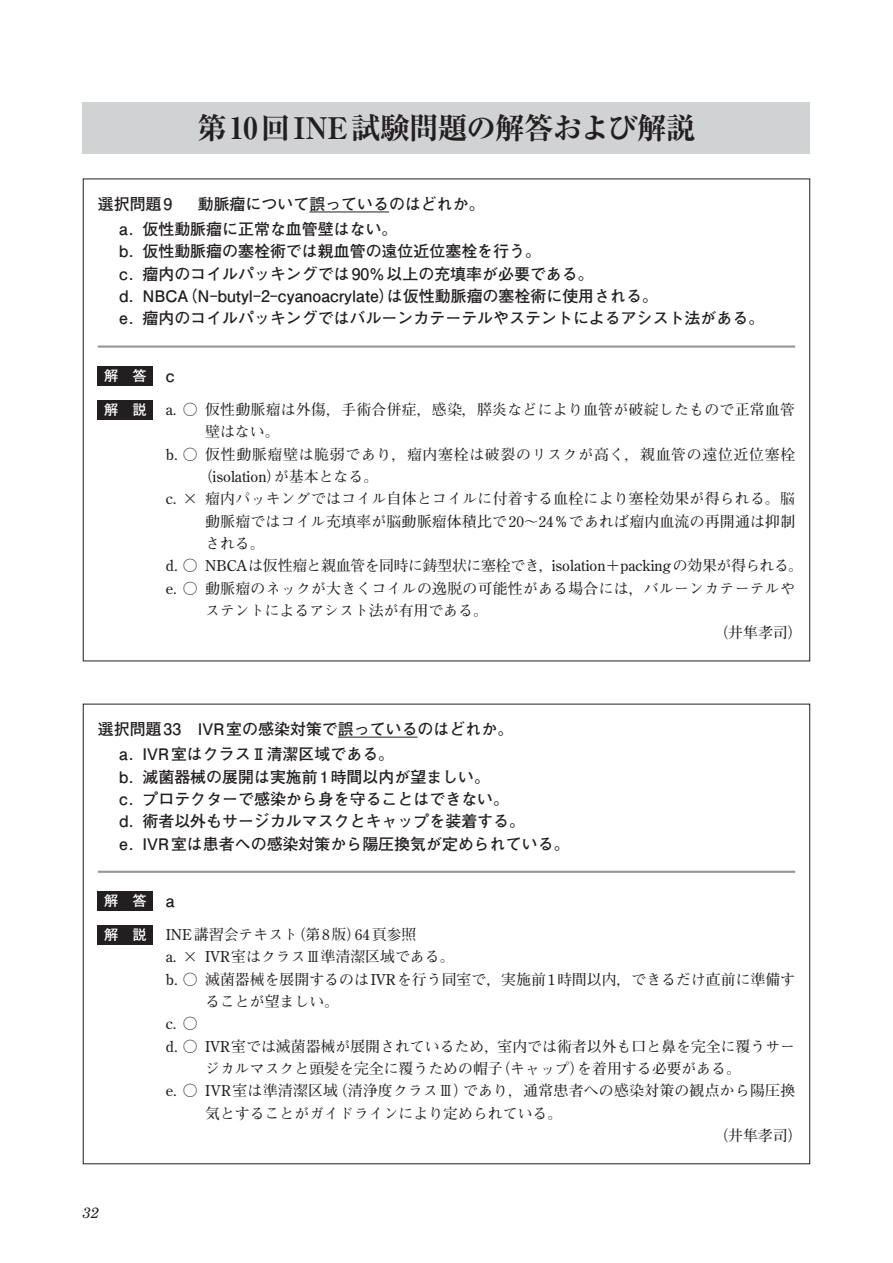
<style>
.page{position:relative;width:893px;height:1263px;background:#fff}
.page>*{position:absolute;margin:0;border:0;box-sizing:border-box;transform-origin:0 0}
.t1{font:700 expanded 29.7px "Ryumin Pro";letter-spacing:-.025em;color:#231f20}
.t2{font:700 15.9px/22.4px "Futo Go B101 Pro";color:#231f20}
.t3{font:700 14.85px "Futo Min A101 Pro";color:#231f20}
.t4{font:700 14.85px "Futo Min A101 Pro";letter-spacing:-.025em;color:#231f20}
.t5{font:700 14.85px "Futo Min A101 Pro";letter-spacing:.02em;color:#231f20}
.t6{font:700 14.85px "Futo Min A101 Pro";letter-spacing:.045em;color:#231f20}
.t7{font:14.85px "Century Old Style Std";color:#231f20}
.t8{font:italic 14.85px "New Century Schlbk LT Std";color:#231f20}
.t9{font:700 14.25px "Futo Go B101 Pro";color:#fff}
.s1{font-family:"Century Old Style Std";font-weight:400}
.s2{font-family:"Futo Min A101 Pro";font-weight:700}
</style>
<div class="page">
<div style="left:83px;top:102px;width:727px;height:51px;background:#d1d2d4"></div>
<hr style="left:309px;top:212px;width:80px;height:1px;background:#231f20">
<div style="left:98px;top:366px;width:55px;height:20px;background:#231f20"></div>
<div style="left:98px;top:400px;width:55px;height:20px;background:#231f20"></div>
<hr style="left:98px;top:345px;width:697px;height:3px;background:#939598">
<hr style="left:338px;top:737px;width:80px;height:1px;background:#231f20">
<div style="left:98px;top:891px;width:55px;height:20px;background:#231f20"></div>
<div style="left:98px;top:925px;width:55px;height:20px;background:#231f20"></div>
<hr style="left:98px;top:871px;width:697px;height:2px;background:#939598">
<h1 class="t1" style="left:197px;top:104px;width:501px">第10回INE試験問題の解答および解説</h1>
<p class="t2" style="left:119px;top:189px;width:367px;line-height:25.5px;text-indent:79px">動脈瘤について誤っているのはどれか。a . 仮性動脈瘤に正常な血管壁はない。</p>
<p class="t2" style="left:119px;top:238px;width:647px">b . 仮性動脈瘤の塞栓術では親血管の遠位近位塞栓を行う。<br>c . 瘤内のコイルパッキングでは90%以上の充填率が必要である。<br>d . NBCA（N-butyl-2-cyanoacrylate）は仮性動脈瘤の塞栓術に使用される。<br>e . 瘤内のコイルパッキングではバルーンカテーテルやステントによるアシスト法がある。</p>
<p class="t2" style="left:98px;top:190px;width:76px">選択問題9</p>
<p class="t9" style="left:104px;top:364px;width:44px">解　答</p>
<p class="t9" style="left:104px;top:398px;width:44px">解　説</p>
<p class="t2" style="left:166px;top:362px;width:10px">c</p>
<p class="t5" style="left:166px;top:398px;width:631px"><span class="s1">a.</span> ○ 仮性動脈瘤は外傷，手術合併症，感染，膵炎などにより血管が破綻したもので正常血管</p>
<p class="t3" style="left:205px;top:420px;width:76px">壁はない。</p>
<p class="t6" style="left:166px;top:442px;width:631px"><span class="s1">b.</span> ○ 仮性動脈瘤壁は脆弱であり，瘤内塞栓は破裂のリスクが高く，親血管の遠位近位塞栓</p>
<p class="t3" style="left:198px;top:465px;width:182px">（<span class="s1">isolation</span>）が基本となる。</p>
<p class="t3" style="left:166px;top:487px;width:631px"><span class="s1">c.</span> × 瘤内パッキングではコイル自体とコイルに付着する血栓により塞栓効果が得られる。脳</p>
<p class="t3" style="left:205px;top:509px;width:592px">動脈瘤ではコイル充填率が脳動脈瘤体積比で<span class="s1">20</span>～<span class="s1">24</span>％であれば瘤内血流の再開通は抑制</p>
<p class="t3" style="left:205px;top:532px;width:61px">される。</p>
<p class="t4" style="left:166px;top:554px;width:639px"><span class="s1">d.</span> ○ <span class="s1">NBCA</span>は仮性瘤と親血管を同時に鋳型状に塞栓でき，<span class="s1">isolation</span>＋<span class="s1">packing</span>の効果が得られる。</p>
<p class="t3" style="left:166px;top:576px;width:631px"><span class="s1">e.</span> ○ 動脈瘤のネックが大きくコイルの逸脱の可能性がある場合には，バルーンカテーテルや</p>
<p class="t3" style="left:205px;top:599px;width:284px">ステントによるアシスト法が有用である。</p>
<p class="t3" style="left:713px;top:621px;width:91px">（井隼孝司）</p>
<p class="t2" style="left:119px;top:714px;width:396px;line-height:25.5px;text-indent:-21px">選択問題33 IVR室の感染対策で誤っているのはどれか。a . IVR室はクラスⅡ清潔区域である。</p>
<p class="t2" style="left:119px;top:763px;width:452px">b . 滅菌器械の展開は実施前1時間以内が望ましい。<br>c . プロテクターで感染から身を守ることはできない。<br>d . 術者以外もサージカルマスクとキャップを装着する。<br>e . IVR室は患者への感染対策から陽圧換気が定められている。</p>
<p class="t9" style="left:104px;top:889px;width:44px">解　答</p>
<p class="t9" style="left:104px;top:923px;width:44px">解　説</p>
<p class="t2" style="left:166px;top:888px;width:10px">a</p>
<p class="t3" style="left:166px;top:923px;width:252px"><span class="s1">INE</span>講習会テキスト（第<span class="s1">8</span>版）<span class="s1">64</span>頁参照</p>
<p class="t3" style="left:166px;top:945px;width:290px"><span class="s1">a.</span> × <span class="s1">IVR</span>室はクラスⅢ準清潔区域である。</p>
<p class="t3" style="left:166px;top:967px;width:631px"><span class="s1">b.</span> ○ 滅菌器械を展開するのは<span class="s1">IVR</span>を行う同室で，実施前<span class="s1">1</span>時間以内，できるだけ直前に準備す</p>
<p class="t3" style="left:205px;top:990px;width:135px">ることが望ましい。</p>
<p class="t7" style="left:166px;top:1014px;width:33px">c. <span class="s2">○</span></p>
<p class="t3" style="left:166px;top:1034px;width:631px"><span class="s1">d.</span> ○ <span class="s1">IVR</span>室では滅菌器械が展開されているため，室内では術者以外も口と鼻を完全に覆うサー</p>
<p class="t3" style="left:205px;top:1057px;width:537px">ジカルマスクと頭髪を完全に覆うための帽子（キャップ）を着用する必要がある。</p>
<p class="t3" style="left:166px;top:1079px;width:631px"><span class="s1">e.</span> ○ <span class="s1">IVR</span>室は準清潔区域（清浄度クラスⅢ）であり，通常患者への感染対策の観点から陽圧換</p>
<p class="t3" style="left:205px;top:1101px;width:359px">気とすることがガイドラインにより定められている。</p>
<p class="t3" style="left:713px;top:1124px;width:91px">（井隼孝司）</p>
<p class="t8" style="left:83px;top:1204px;width:18px">32</p>
</div>
